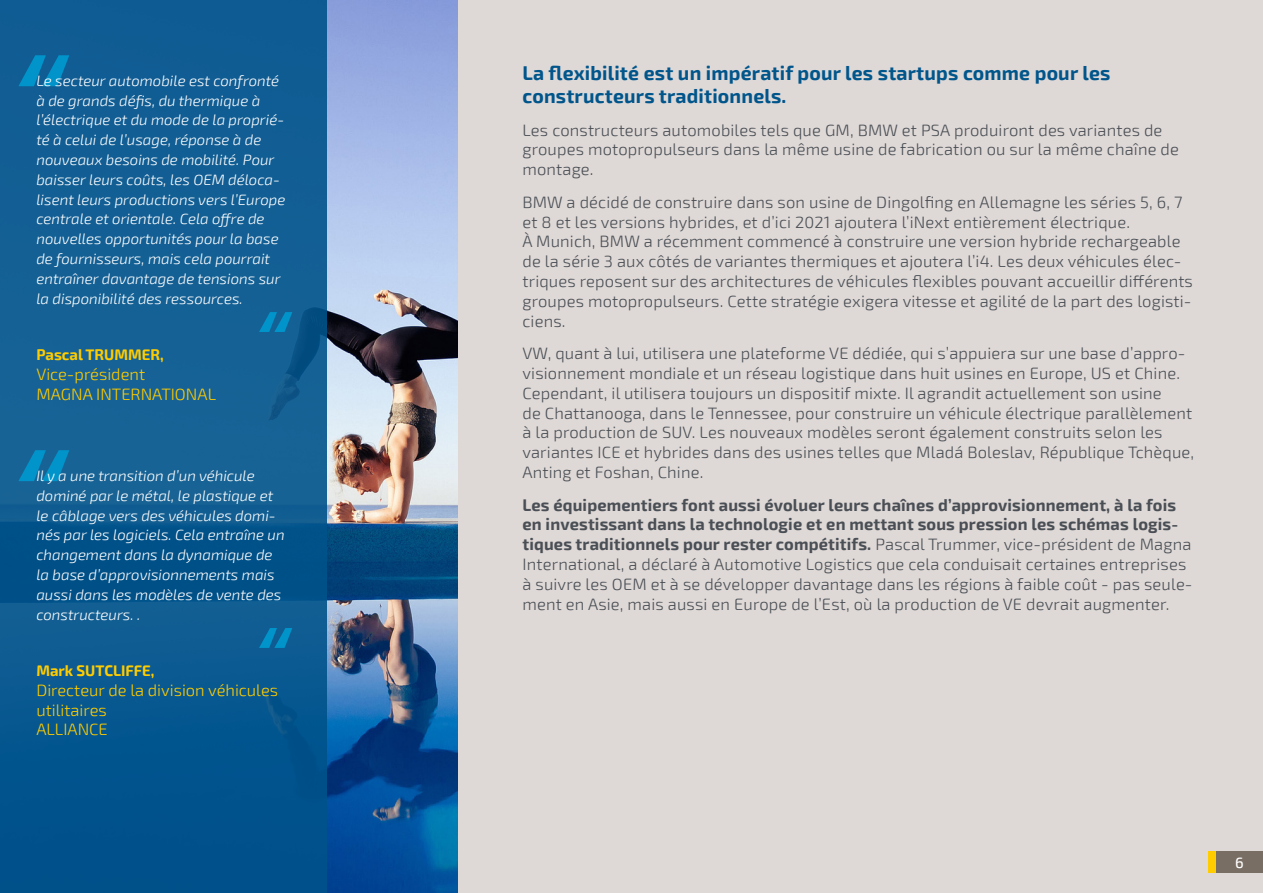
<style>
.page{position:relative;width:1263px;height:893px;background:#fff}
.page>*{position:absolute;margin:0;border:0;box-sizing:border-box;transform-origin:0 0}
._5___Chapeau_page_2{font:700 19.5px/23.4px "Exo 2";letter-spacing:.01em;color:#00558b}
._3___Texte_courant{font:300 16.5px/19.8px "Exo 2";letter-spacing:.01em;color:#4a4f55}
._3c___Citation___aut{font:300 16.5px/19.8px "Exo 2";color:#fc0}
._3a___Citation{font:italic 300 15px/19.8px "Exo 2";color:#fff}
._3b___Citation___aut{font:700 15px "Exo 2";color:#fc0}
.t1{font:500 15px "Exo 2";color:#fff}
.s1{font-weight:700}
</style>
<div class="page">
<div style="left:457px;top:0;width:806px;height:893px;background:#ded8d6"></div>
<img style="left:326px;top:0;width:132px;height:893px">
<div style="left:0;top:0;width:326px;height:893px;background:linear-gradient(to right,#0d5b92,#0c5a91)"></div>
<svg style="left:18px;top:450px;width:51px;height:31px;background:#0b7bb0"></svg>
<svg style="left:18px;top:55px;width:51px;height:31px;background:#0778af"></svg>
<svg style="left:259px;top:312px;width:33px;height:20px"></svg>
<svg style="left:259px;top:628px;width:33px;height:20px"></svg>
<div style="left:1208px;top:851px;width:55px;height:22px;background:#786e64"></div>
<div style="left:1208px;top:851px;width:8px;height:22px;background:#fc0"></div>
<p class="_3a___Citation" style="left:36px;top:70px;width:251px">Le secteur automobile est confronté à de grands défis, du thermique à l’électrique et du mode de la proprié&shy;té à celui de l’usage, réponse à de nouveaux besoins de mobilité. Pour baisser leurs coûts, les OEM déloca&shy;lisent leurs productions vers l’Europe centrale et orientale. Cela offre de nouvelles opportunités pour la base de fournisseurs, mais cela pourrait entraîner davantage de tensions sur la disponibilité des ressources.</p>
<p class="_3b___Citation___aut" style="left:36px;top:343px;width:129px">Pascal TRUMMER,</p>
<p class="_3c___Citation___aut" style="left:36px;top:364px;width:181px">Vice-président<br>MAGNA INTERNATIONAL</p>
<p class="_3a___Citation" style="left:36px;top:465px;width:250px">Il y a une transition d’un véhicule dominé par le métal, le plastique et le câblage vers des véhicules domi&shy;nés par les logiciels. Cela entraîne un changement dans la dynamique de la base d’approvisionnements mais aussi dans les modèles de vente des constructeurs. .</p>
<p class="_3b___Citation___aut" style="left:36px;top:659px;width:119px">Mark SUTCLIFFE,</p>
<p class="_3c___Citation___aut" style="left:36px;top:679px;width:243px">Directeur de la division véhicules utilitaires<br>ALLIANCE</p>
<p class="_5___Chapeau_page_2" style="left:522px;top:60px;width:589px">La flexibilité est un impératif pour les startups comme pour les constructeurs traditionnels.</p>
<p class="_3___Texte_courant" style="left:522px;top:119px;width:658px">Les constructeurs automobiles tels que GM, BMW et PSA produiront des variantes de groupes motopropulseurs dans la même usine de fabrication ou sur la même chaîne de montage.</p>
<p class="_3___Texte_courant" style="left:522px;top:192px;width:672px">BMW a décidé de construire dans son usine de Dingolfing en Allemagne les séries 5, 6, 7 et 8 et les versions hybrides, et d’ici 2021 ajoutera l’iNext entièrement électrique.<br>À Munich, BMW a récemment commencé à construire une version hybride rechargeable de la série 3 aux côtés de variantes thermiques et ajoutera l’i4. Les deux véhicules élec&shy;triques reposent sur des architectures de véhicules flexibles pouvant accueillir différents groupes motopropulseurs. Cette stratégie exigera vitesse et agilité de la part des logisti&shy;ciens.</p>
<p class="_3___Texte_courant" style="left:522px;top:343px;width:673px">VW, quant à lui, utilisera une plateforme VE dédiée, qui s’appuiera sur une base d’appro&shy;visionnement mondiale et un réseau logistique dans huit usines en Europe, US et Chine.<br>Cependant, il utilisera toujours un dispositif mixte. Il agrandit actuellement son usine<br>de Chattanooga, dans le Tennessee, pour construire un véhicule électrique parallèlement à la production de SUV. Les nouveaux modèles seront également construits selon les variantes ICE et hybrides dans des usines telles que Mladá Boleslav, République Tchèque, Anting et Foshan, Chine.</p>
<p class="_3___Texte_courant" style="left:522px;top:494px;width:672px"><span class="s1">Les équipementiers font aussi évoluer leurs chaînes d’approvisionnement, à la fois en investissant dans la technologie et en mettant sous pression les schémas logis&shy;tiques traditionnels pour rester compétitifs.</span> Pascal Trummer, vice-président de Magna International, a déclaré à Automotive Logistics que cela conduisait certaines entreprises à suivre les OEM et à se développer davantage dans les régions à faible coût - pas seule&shy;ment en Asie, mais aussi en Europe de l’Est, où la production de VE devrait augmenter.</p>
<p class="t1" style="left:1235px;top:852px;width:10px">6</p>
</div>
